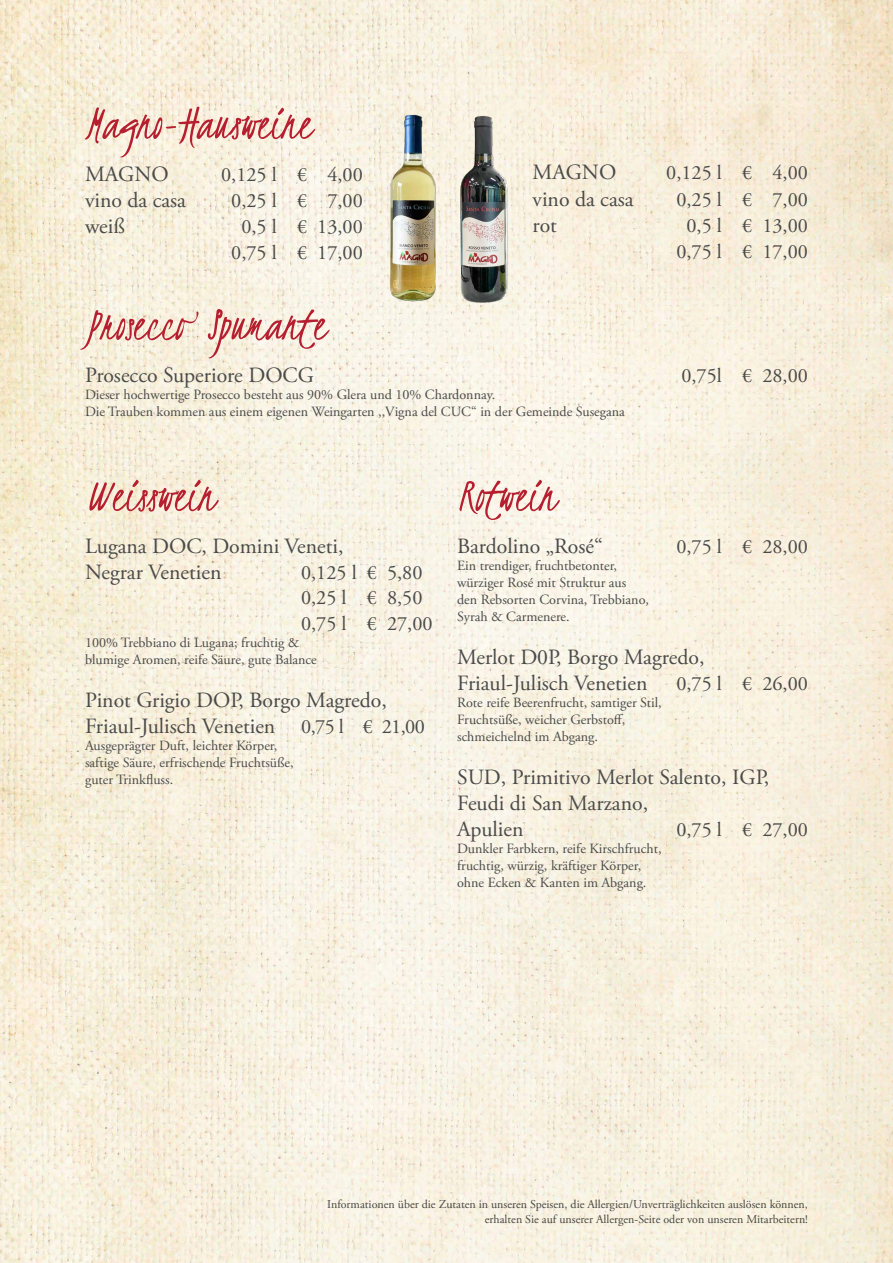
<style>
.page{position:relative;width:893px;height:1263px;background:#fff}
.page>*{position:absolute;margin:0;border:0;box-sizing:border-box;transform-origin:0 0}
.t1{font:51px "Kristi";color:#b61f2f}
.t2{font:21.75px/26.1px "Adobe Garamond Pro";color:#4a4a49}
.t3{font:20.25px/26.1px "Adobe Garamond Pro";color:#4a4a49;text-align:center}
.t4{font:14.1px/17px "Adobe Garamond Pro";color:#4a4a49}
.t5{font:12px/14.4px "Adobe Garamond Pro";color:#4a4a49;text-align:right}
.s1{font-size:20.25px}
</style>
<div class="page">
<img style="left:0;top:0;width:893px;height:1263px">
<img style="left:455px;top:113px;width:58px;height:194px">
<img style="left:383px;top:111px;width:61px;height:195px">
<h1 class="t1" style="left:85px;top:91px;width:228px">Magno-Hausweine</h1>
<h2 class="t2" style="left:85px;top:162px;width:85px">MAGNO</h2>
<h3 class="t3" style="left:221px;top:162px;width:143px">0,125 l € 4,00</h3>
<h2 class="t2" style="left:85px;top:188px;width:103px">vino da casa</h2>
<h3 class="t3" style="left:231px;top:188px;width:133px">0,25 l € 7,00</h3>
<h2 class="t2" style="left:85px;top:214px;width:41px">weiß</h2>
<h3 class="t3" style="left:231px;top:215px;width:133px">0,5 l € 13,00<br>0,75 l € 17,00</h3>
<h2 class="t2" style="left:533px;top:160px;width:85px">MAGNO</h2>
<h3 class="t3" style="left:666px;top:161px;width:143px">0,125 l € 4,00</h3>
<h2 class="t2" style="left:533px;top:186px;width:103px">vino da casa</h2>
<h3 class="t3" style="left:676px;top:187px;width:133px">0,25 l € 7,00</h3>
<h2 class="t2" style="left:533px;top:212px;width:26px">rot</h2>
<h3 class="t3" style="left:676px;top:213px;width:133px">0,5 l € 13,00<br>0,75 l € 17,00</h3>
<h1 class="t1" style="left:85px;top:291px;width:242px">Prosecco Spumante</h1>
<h2 class="t2" style="left:85px;top:363px;width:230px">Prosecco Superiore DOCG</h2>
<h3 class="t3" style="left:681px;top:363px;width:128px">0,75l € 28,00</h3>
<p class="t4" style="left:85px;top:386px;width:541px">Dieser hochwertige Prosecco besteht aus 90% Glera und 10% Chardonnay.<br>Die Trauben kommen aus einem eigenen Weingarten ,,Vigna del CUC“ in der Gemeinde Susegana</p>
<h1 class="t1" style="left:85px;top:463px;width:131px">Weisswein</h1>
<h2 class="t2" style="left:85px;top:534px;width:260px">Lugana DOC, Domini Veneti,<br>Negrar Venetien</h2>
<h3 class="t3" style="left:301px;top:561px;width:123px;line-height:24.3px;text-align:left">0,125 l € 5,80<br>0,25 l € 8,50</h3>
<h3 class="t3" style="left:301px;top:611px;width:133px">0,75 l € 27,00</h3>
<p class="t4" style="left:85px;top:634px;width:233px">100% Trebbiano di Lugana; fruchtig &amp; blumige Aromen, reife Säure, gute Balance</p>
<h2 class="t2" style="left:85px;top:687px;width:341px">Pinot Grigio DOP, Borgo Magredo,<br>Friaul-Julisch Venetien <span class="s1">0,75 l € 21,00</span></h2>
<p class="t4" style="left:85px;top:737px;width:210px">Ausgeprägter Duft, leichter Körper, saftige Säure, erfrischende Fruchtsüße, guter Trinkfluss.</p>
<h1 class="t1" style="left:457px;top:463px;width:100px">Rotwein</h1>
<h2 class="t2" style="left:457px;top:534px;width:147px">Bardolino „Rosé“</h2>
<h3 class="t3" style="left:676px;top:534px;width:133px">0,75 l € 28,00</h3>
<p class="t4" style="left:457px;top:558px;width:193px">Ein trendiger, fruchtbetonter, würziger Rosé mit Struktur aus den Rebsorten Corvina, Trebbiano,<br>Syrah &amp; Carmenere.</p>
<h2 class="t2" style="left:457px;top:645px;width:249px">Merlot D0P, Borgo Magredo,<br>Friaul-Julisch Venetien</h2>
<h3 class="t3" style="left:676px;top:671px;width:133px">0,75 l € 26,00</h3>
<p class="t4" style="left:457px;top:694px;width:206px">Rote reife Beerenfrucht, samtiger Stil,<br>Fruchtsüße, weicher Gerbstoff, schmeichelnd im Abgang.</p>
<h2 class="t2" style="left:457px;top:765px;width:314px">SUD, Primitivo Merlot Salento, IGP,<br>Feudi di San Marzano,<br>Apulien</h2>
<h3 class="t3" style="left:676px;top:817px;width:133px">0,75 l € 27,00</h3>
<p class="t4" style="left:457px;top:841px;width:206px">Dunkler Farbkern, reife Kirschfrucht, fruchtig, würzig, kräftiger Körper, ohne Ecken &amp; Kanten im Abgang.</p>
<p class="t5" style="left:327px;top:1197px;width:482px">Informationen über die Zutaten in unseren Speisen, die Allergien/Unverträglichkeiten auslösen können, erhalten Sie auf unserer Allergen-Seite oder von unseren Mitarbeitern!</p>
</div>
